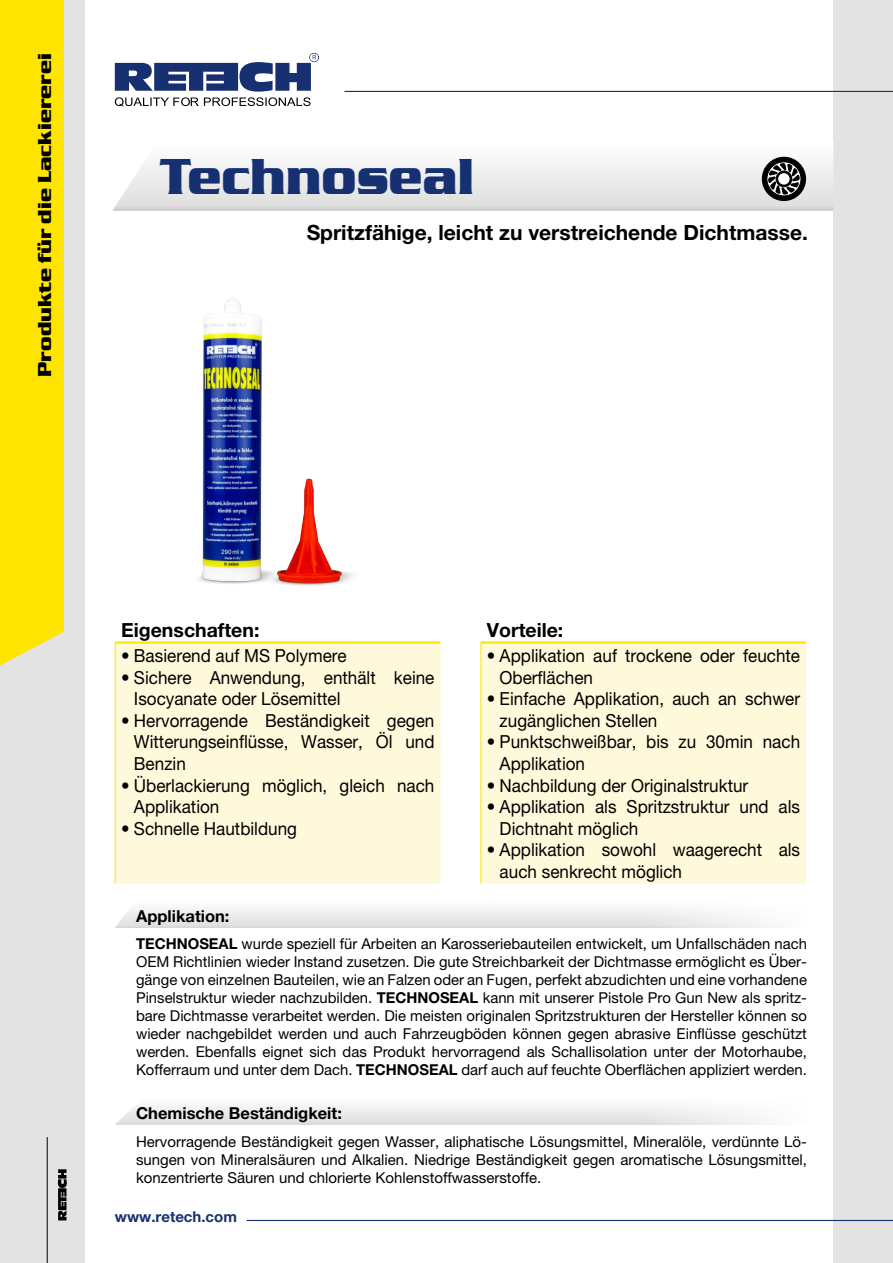
<style>
.page{position:relative;width:893px;height:1263px;background:#fff}
.page>*{position:absolute;margin:0;border:0;box-sizing:border-box;transform-origin:0 0}
.t1{font:700 52.5px "Serpentine DEE";color:#163072;scale:.9 1}
.t2{font:700 21px "Helvetica Neue LT Pro";color:#000}
.t3{font:700 19.5px "Serpentine DEE";color:#000}
.t4{font:700 19.5px "Helvetica Neue LT Pro";color:#000}
.t5{font:18px/21.6px "Helvetica Neue LT Pro";color:#000;scale:.95 1}
.t6{font:700 16.5px "Helvetica Neue LT Pro";color:#000}
.t7{font:15px/18px "Helvetica Neue LT Pro";color:#000;text-align:justify}
.t8{font:700 15px "Helvetica Neue LT Pro";color:#163072}
.s1{font-weight:700}
</style>
<div class="page">
<div style="left:0;top:0;width:85px;height:1263px;background:#e3e3e3"></div>
<div style="left:0;top:0;width:64px;height:666px;background:#ffe400"></div>
<div style="left:833px;top:0;width:60px;height:1263px;background:#e3e3e3"></div>
<hr style="left:47px;top:1137px;width:1px;height:126px;background:#000">
<svg style="left:58px;top:1169px;width:9px;height:51px"></svg>
<hr style="left:344px;top:91px;width:549px;height:1px;background:#163072">
<svg style="left:115px;top:53px;width:204px;height:54px"></svg>
<hr style="left:247px;top:1220px;width:646px;height:1px;background:#163072">
<svg style="left:112px;top:156px;width:721px;height:55px"></svg>
<div style="left:116px;top:642px;width:690px;height:242px;background:#fff9db"></div>
<hr style="left:115px;top:641px;width:325px;height:3px;background:#ffe400">
<hr style="left:480px;top:641px;width:326px;height:3px;background:#ffe400">
<hr style="left:115px;top:644px;width:1px;height:239px;background:#ffe400">
<hr style="left:480px;top:644px;width:1px;height:239px;background:#ffe400">
<hr style="left:115px;top:883px;width:325px;height:1px;background:#fff">
<hr style="left:480px;top:883px;width:326px;height:1px;background:#fff">
<svg style="left:115px;top:909px;width:653px;height:19px"></svg>
<svg style="left:115px;top:1106px;width:653px;height:19px"></svg>
<svg style="left:762px;top:157px;width:44px;height:44px"></svg>
<img style="left:198px;top:298px;width:155px;height:288px">
<h3 class="t3" style="left:34px;top:377px;width:325px;rotate:-90deg">Produkte für die Lackiererei</h3>
<h1 class="t1" style="left:160px;top:148px;width:350px">Technoseal</h1>
<h2 class="t2" style="left:307px;top:220px;width:503px">Spritzfähige, leicht zu verstreichende Dichtmasse.</h2>
<h3 class="t4" style="left:121px;top:617px;width:140px">Eigenschaften:</h3>
<h3 class="t4" style="left:487px;top:617px;width:78px">Vorteile:</h3>
<p class="t5" style="left:121px;top:644px;width:239px">• Basierend auf MS Polymere</p>
<p class="t5" style="left:134px;top:666px;width:318px;text-indent:-13px">• Sichere Anwendung, enthält keine<br>Isocyanate oder Lösemittel</p>
<p class="t5" style="left:134px;top:709px;width:318px;text-align:justify;text-indent:-13px">• Hervorragende Beständigkeit gegen Witterungseinflüsse, Wasser, Öl und Benzin</p>
<p class="t5" style="left:134px;top:774px;width:318px;text-indent:-13px">• Überlackierung möglich, gleich nach<br>Applikation</p>
<p class="t5" style="left:121px;top:817px;width:187px">• Schnelle Hautbildung</p>
<p class="t5" style="left:500px;top:644px;width:318px;text-indent:-13px">• Applikation auf trockene oder feuchte<br>Oberflächen</p>
<p class="t5" style="left:500px;top:688px;width:318px;text-indent:-13px">• Einfache Applikation, auch an schwer zugänglichen Stellen</p>
<p class="t5" style="left:500px;top:731px;width:318px;text-indent:-13px">• Punktschweißbar, bis zu 30min nach<br>Applikation</p>
<p class="t5" style="left:487px;top:774px;width:277px">• Nachbildung der Originalstruktur</p>
<p class="t5" style="left:500px;top:796px;width:318px;text-indent:-13px">• Applikation als Spritzstruktur und als<br>Dichtnaht möglich</p>
<p class="t5" style="left:500px;top:839px;width:318px;text-indent:-13px">• Applikation sowohl waagerecht als auch senkrecht möglich</p>
<p class="t6" style="left:136px;top:906px;width:95px">Applikation:</p>
<p class="t7" style="left:136px;top:934px;width:672px"><span class="s1">TECHNOSEAL</span> wurde speziell für Arbeiten an Karosseriebauteilen entwickelt, um Unfallschäden nach OEM Richtlinien wieder Instand zusetzen. Die gute Streichbarkeit der Dichtmasse ermöglicht es Über&shy;gänge von einzelnen Bauteilen, wie an Falzen oder an Fugen, perfekt abzudichten und eine vorhandene Pinselstruktur wieder nachzubilden. <span class="s1">TECHNOSEAL</span> kann mit unserer Pistole Pro Gun New als spritz&shy;bare Dichtmasse verarbeitet werden. Die meisten originalen Spritzstrukturen der Hersteller können so wieder nachgebildet werden und auch Fahrzeugböden können gegen abrasive Einflüsse geschützt werden. Ebenfalls eignet sich das Produkt hervorragend als Schallisolation unter der Motorhaube, Kofferraum und unter dem Dach. <span class="s1">TECHNOSEAL</span> darf auch auf feuchte Oberflächen appliziert werden.</p>
<p class="t6" style="left:136px;top:1102px;width:207px">Chemische Beständigkeit:</p>
<p class="t7" style="left:136px;top:1132px;width:672px">Hervorragende Beständigkeit gegen Wasser, aliphatische Lösungsmittel, Mineralöle, verdünnte Lö&shy;sungen von Mineralsäuren und Alkalien. Niedrige Beständigkeit gegen aromatische Lösungsmittel, konzentrierte Säuren und chlorierte Kohlenstoffwasserstoffe.</p>
<p class="t8" style="left:115px;top:1207px;width:124px">www.retech.com</p>
</div>
